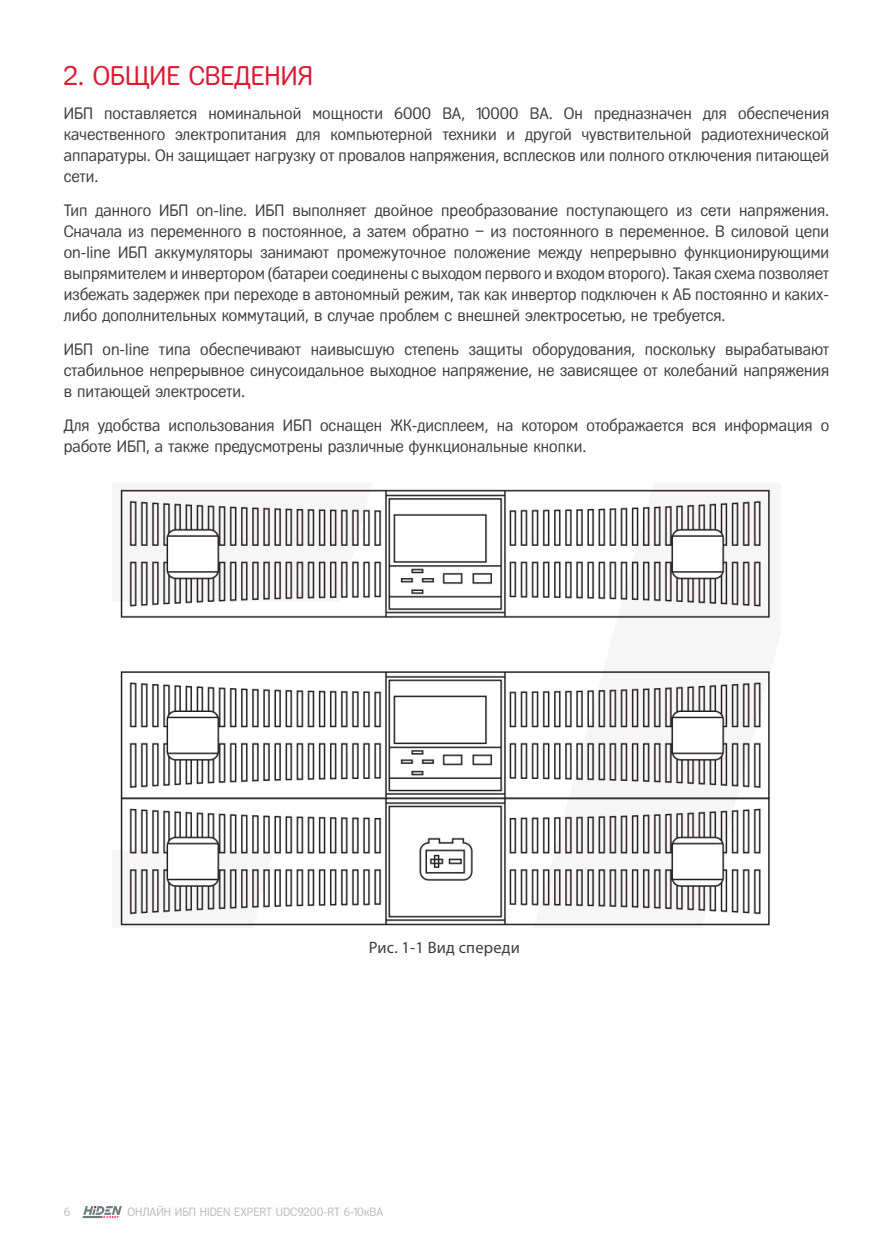
<style>
.page{position:relative;width:893px;height:1255px;background:#fff}
.page>*{position:absolute;margin:0;border:0;box-sizing:border-box;transform-origin:0 0}
.Стиль_абзаца_1{font:27px "Fregat";color:#dc1a32}
.Стиль_абзаца_3{font:16.5px/21px "Fregat";color:#3e3e3f;text-align:justify}
.Стиль_абзаца_3-2{font:16.5px "Myriad Pro";letter-spacing:.01em;color:#3e3e3f}
.t1{font:12px "Fregat";color:#bcbdc0}
</style>
<div class="page">
<svg style="left:82px;top:1206px;width:40px;height:12px"></svg>
<img style="left:120px;top:489px;width:651px;height:437px">
<p class="Стиль_абзаца_1" style="left:64px;top:61px;width:251px">2. ОБЩИЕ СВЕДЕНИЯ</p>
<p class="Стиль_абзаца_3" style="left:64px;top:103px;width:767px">ИБП поставляется номинальной мощности 6000 ВА, 10000 ВА. Он предназначен для обеспечения качественного электропитания для компьютерной техники и другой чувствительной радиотехнической аппаратуры. Он защищает нагрузку от провалов напряжения, всплесков или полного отключения питающей сети.</p>
<p class="Стиль_абзаца_3" style="left:64px;top:200px;width:767px">Тип данного ИБП on-line. ИБП выполняет двойное преобразование поступающего из сети напряжения.<br>Сначала из переменного в постоянное, а затем обратно – из постоянного в переменное. В силовой цепи on-line ИБП аккумуляторы занимают промежуточное положение между непрерывно функционирующими выпрямителем и инвертором (батареи соединены с выходом первого и входом второго). Такая схема позволяет избежать задержек при переходе в автономный режим, так как инвертор подключен к АБ постоянно и каких&shy;либо дополнительных коммутаций, в случае проблем с внешней электросетью, не требуется.</p>
<p class="Стиль_абзаца_3" style="left:64px;top:338px;width:767px">ИБП on-line типа обеспечивают наивысшую степень защиты оборудования, поскольку вырабатывают стабильное непрерывное синусоидальное выходное напряжение, не зависящее от колебаний напряжения в питающей электросети.</p>
<p class="Стиль_абзаца_3" style="left:64px;top:414px;width:767px">Для удобства использования ИБП оснащен ЖК-дисплеем, на котором отображается вся информация о работе ИБП, а также предусмотрены различные функциональные кнопки.</p>
<p class="Стиль_абзаца_3-2" style="left:369px;top:936px;width:153px">Рис. 1-1 Вид спереди</p>
<p class="t1" style="left:64px;top:1204px;width:8px">6</p>
<p class="t1" style="left:128px;top:1205px;width:257px">ОНЛАЙН ИБП HIDEN EXPERT UDC9200-RT 6-10кВА</p>
</div>
